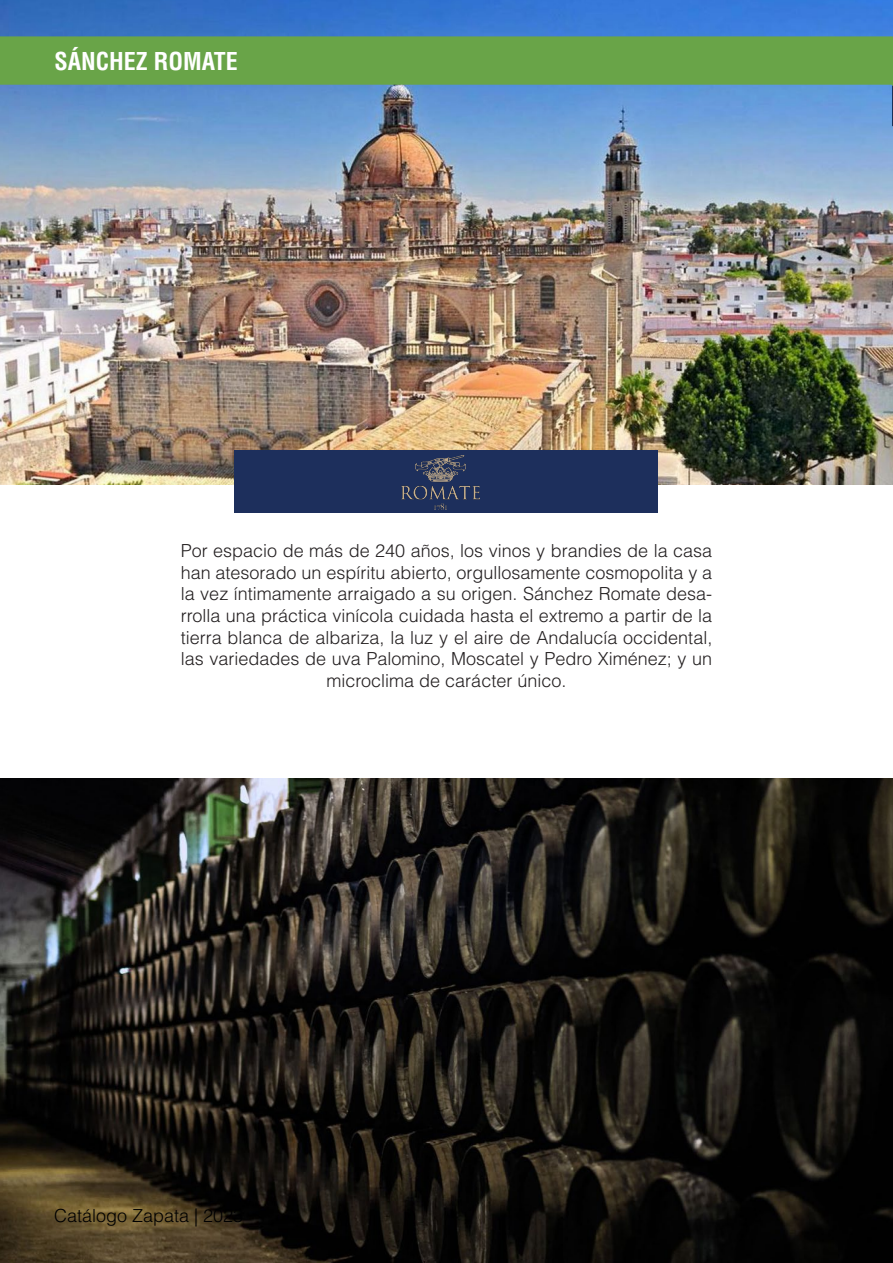
<style>
.page{position:relative;width:893px;height:1263px;background:#fff}
.page>*{position:absolute;margin:0;border:0;box-sizing:border-box;transform-origin:0 0}
.t1{font:700 condensed 24px "Helvetica LT Std";color:#fff}
.t2{font:300 18px/21.6px "Helvetica LT Std";color:#231f20;text-align:center}
.t3{font:300 18px "Helvetica LT Std";color:#000001}
</style>
<div class="page">
<img style="left:0;top:778px;width:893px;height:485px">
<img style="left:0;top:0;width:893px;height:485px">
<div style="left:235px;top:450px;width:423px;height:62px;background:#1d2f5c"></div>
<img style="left:401px;top:455px;width:79px;height:54px">
<svg style="left:0;top:36px;width:893px;height:90px;background:#669d87"></svg>
<p class="t1" style="left:54px;top:47px;width:185px">SÁNCHEZ ROMATE</p>
<p class="t2" style="left:181px;top:540px;width:533px">Por espacio de más de 240 años, los vinos y brandies de la casa han atesorado un espíritu abierto, orgullosamente cosmopolita y a la vez íntimamente arraigado a su origen. Sánchez Romate desa&shy;rrolla una práctica vinícola cuidada hasta el extremo a partir de la tierra blanca de albariza, la luz y el aire de Andalucía occidental, las variedades de uva Palomino, Moscatel y Pedro Ximénez; y un microclima de carácter único.</p>
<p class="t3" style="left:54px;top:1204px;width:191px">Catálogo Zapata | 2023</p>
</div>
